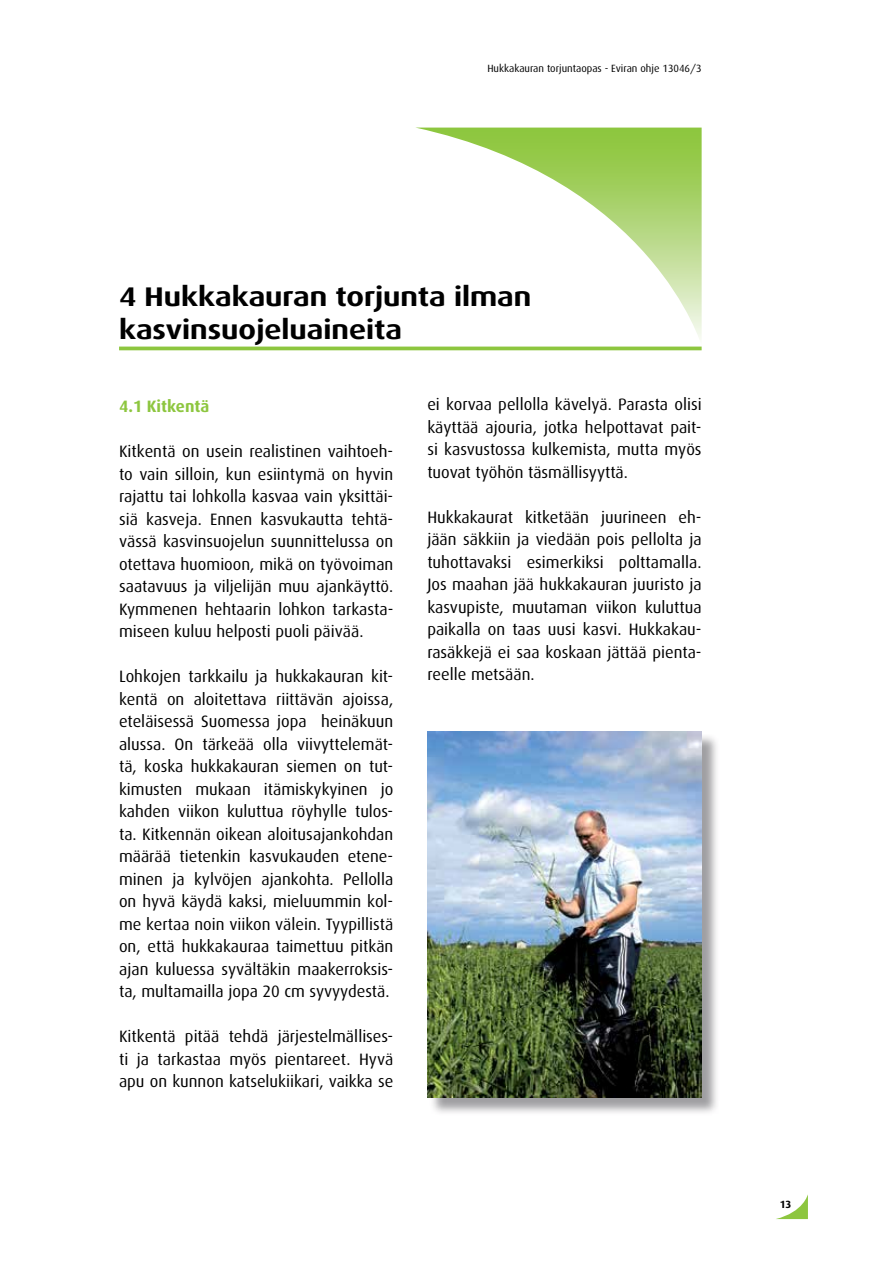
<style>
.page{position:relative;width:893px;height:1263px;background:#fff}
.page>*{position:absolute;margin:0;border:0;box-sizing:border-box;transform-origin:0 0}
.t1{font:700 27px/32.4px "Dax Wide";color:#000}
.t2{font:16.5px/22.5px "Dax";color:#000;text-align:justify}
.t3{font:700 16.5px "Dax";color:#8dc63f}
.t4{font:10.5px "Dax";color:#000}
.t5{font:700 10.5px "Dax";color:#000}
</style>
<div class="page">
<svg style="left:776px;top:1194px;width:32px;height:25px"></svg>
<svg style="left:417px;top:128px;width:285px;height:212px"></svg>
<hr style="left:119px;top:347px;width:583px;height:3px;background:#8dc63f">
<div style="left:430px;top:734px;width:290px;height:382px;background:#807f83;opacity:.75"></div>
<img style="left:427px;top:731px;width:275px;height:366px">
<p class="t4" style="left:487px;top:62px;width:216px">Hukkakauran torjuntaopas - Eviran ohje 13046/3</p>
<h1 class="t1" style="left:119px;top:281px;width:414px">4 Hukkakauran torjunta ilman kasvinsuojeluaineita</h1>
<p class="t3" style="left:119px;top:397px;width:92px">4.1 Kitkentä</p>
<p class="t2" style="left:119px;top:440px;width:276px">Kitkentä on usein realistinen vaihtoeh&shy;to vain silloin, kun esiintymä on hyvin rajattu tai lohkolla kasvaa vain yksittäi&shy;siä kasveja. Ennen kasvukautta tehtä&shy;vässä kasvinsuojelun suunnittelussa on otettava huomioon, mikä on työvoiman saatavuus ja viljelijän muu ajankäyttö.<br>Kymmenen hehtaarin lohkon tarkasta&shy;miseen kuluu helposti puoli päivää.</p>
<p class="t2" style="left:119px;top:665px;width:276px">Lohkojen tarkkailu ja hukkakauran kit&shy;kentä on aloitettava riittävän ajoissa, eteläisessä Suomessa jopa heinäkuun alussa. On tärkeää olla viivyttelemät&shy;tä, koska hukkakauran siemen on tut&shy;kimusten mukaan itämiskykyinen jo kahden viikon kuluttua röyhylle tulos&shy;ta. Kitkennän oikean aloitusajankohdan määrää tietenkin kasvukauden etene&shy;minen ja kylvöjen ajankohta. Pellolla on hyvä käydä kaksi, mieluummin kol&shy;me kertaa noin viikon välein. Tyypillistä on, että hukkakauraa taimettuu pitkän ajan kuluessa syvältäkin maakerroksis&shy;ta, multamailla jopa 20 cm syvyydestä.</p>
<p class="t2" style="left:119px;top:1025px;width:276px">Kitkentä pitää tehdä järjestelmällises&shy;ti ja tarkastaa myös pientareet. Hyvä apu on kunnon katselukiikari, vaikka se</p>
<p class="t2" style="left:427px;top:393px;width:276px">ei korvaa pellolla kävelyä. Parasta olisi käyttää ajouria, jotka helpottavat pait&shy;si kasvustossa kulkemista, mutta myös tuovat työhön täsmällisyyttä.</p>
<p class="t2" style="left:427px;top:506px;width:276px">Hukkakaurat kitketään juurineen eh&shy;jään säkkiin ja viedään pois pellolta ja tuhottavaksi esimerkiksi polttamalla.<br>Jos maahan jää hukkakauran juuristo ja kasvupiste, muutaman viikon kuluttua paikalla on taas uusi kasvi. Hukkakau&shy;rasäkkejä ei saa koskaan jättää pienta&shy;reelle metsään.</p>
<p class="t5" style="left:780px;top:1198px;width:13px">13</p>
</div>
